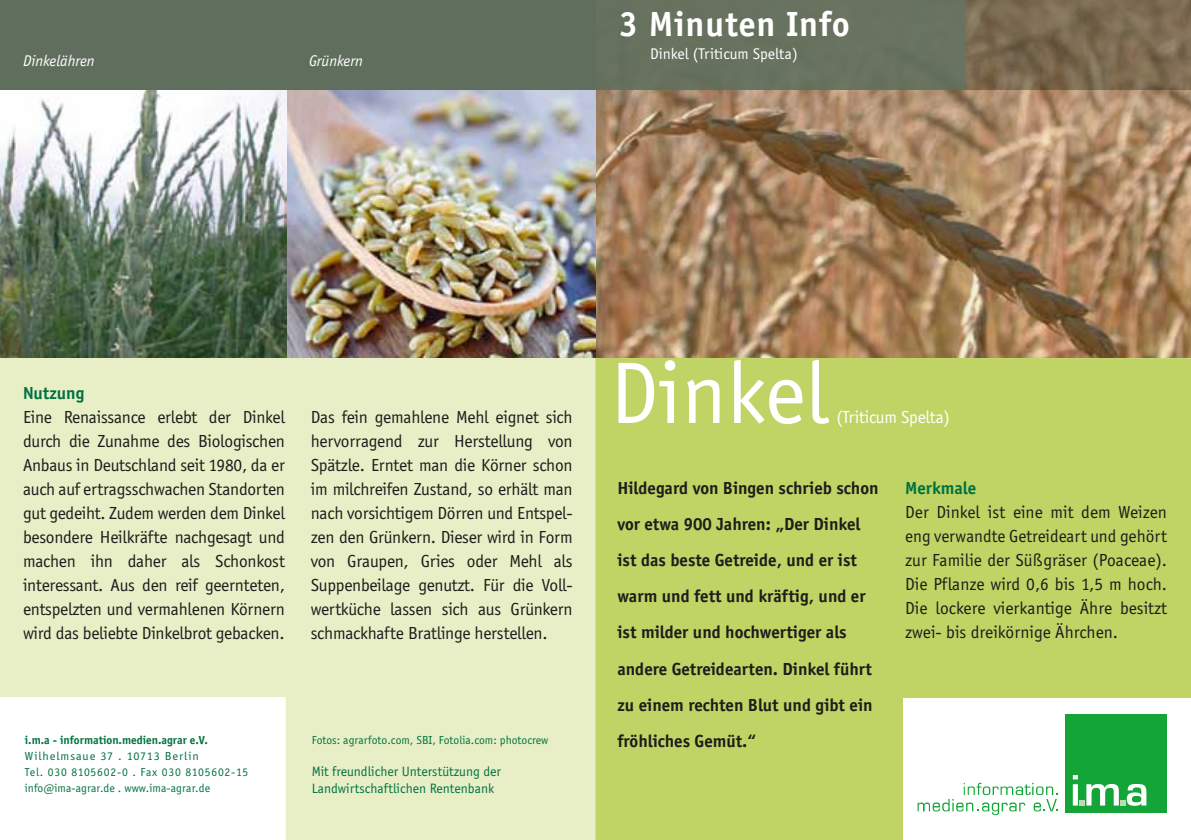
<style>
.page{position:relative;width:1191px;height:840px;background:#fff}
.page>*{position:absolute;margin:0;border:0;box-sizing:border-box;transform-origin:0 0}
.t1{font:90px "Officina San Itc T";color:#fff}
.t2{font:700 36px "Officina San Itc T";letter-spacing:.025em;color:#fff}
.t3{font:18px/24px "Officina San Itc T";letter-spacing:-.015em;color:#1d1d1b}
.t4{font:700 18px/36px "Officina San Itc T";color:#1d1d1b}
.t5{font:18px "Officina San Itc T";letter-spacing:-.015em;color:#fff}
.t6{font:16px "Officina San Itc T";color:#fff}
.t7{font:italic 16px "Officina San Itc T";color:#fff}
.t8{font:14px/16px "Officina San Itc T";color:#00723f}
.t9{font:12px/16px "Officina San Itc T";letter-spacing:.06em;color:#00723f;scale:1.05 1}
.t10{font:12px "Officina San Itc T";letter-spacing:.01em;color:#00723f}
.s1{font-weight:700;color:#00723f}
.s2{font-weight:700}
</style>
<div class="page">
<svg style="left:0;top:90px;width:1191px;height:268px"></svg>
<div style="left:0;top:358px;width:1191px;height:481px;background:#e8efc7"></div>
<div style="left:595px;top:358px;width:596px;height:481px;background:#bfd464"></div>
<div style="left:595px;top:0;width:370px;height:90px;background:#67725f"></div>
<div style="left:0;top:0;width:595px;height:90px;background:#606f5d"></div>
<svg style="left:965px;top:0;width:226px;height:90px;fill:#7b6a51"></svg>
<img style="left:286px;top:90px;width:309px;height:267px">
<img style="left:0;top:90px;width:286px;height:267px">
<div style="left:904px;top:697px;width:287px;height:142px;background:#fff"></div>
<div style="left:0;top:697px;width:286px;height:142px;background:#fff"></div>
<div style="left:1065px;top:713px;width:101px;height:99px;background:#13a538"></div>
<svg style="left:1072px;top:775px;width:74px;height:30px"></svg>
<svg style="left:917px;top:782px;width:141px;height:32px"></svg>
<p class="t7" style="left:23px;top:52px;width:73px">Dinkelähren</p>
<p class="t7" style="left:309px;top:52px;width:55px">Grünkern</p>
<p class="t2" style="left:619px;top:3px;width:232px">3 Minuten Info</p>
<p class="t6" style="left:650px;top:44px;width:149px">Dinkel (Triticum Spelta)</p>
<p class="t3" style="left:23px;top:381px;width:263px"><span class="s1">Nutzung<br></span>Eine Renaissance erlebt der Dinkel durch die Zunahme des Biologischen Anbaus in Deutschland seit 1980, da er auch auf ertragsschwachen Standorten gut gedeiht. Zudem werden dem Dinkel besondere Heilkräfte nachgesagt und machen ihn daher als Schonkost interessant. Aus den reif geernteten, entspelzten und vermahlenen Körnern wird das beliebte Dinkelbrot gebacken.</p>
<p class="t3" style="left:311px;top:405px;width:263px;text-align:justify">Das fein gemahlene Mehl eignet sich hervorragend zur Herstellung von Spätzle. Erntet man die Körner schon im milchreifen Zustand, so erhält man nach vorsichtigem Dörren und Entspel&shy;zen den Grünkern. Dieser wird in Form von Graupen, Gries oder Mehl als Suppenbeilage genutzt. Für die Voll&shy;wertküche lassen sich aus Grünkern schmackhafte Bratlinge herstellen.</p>
<p class="t9" style="left:25px;top:732px;width:214px"><span class="s2">i.m.a - information.medien.agrar e.V.<br></span>Wilhelmsaue 37 . 10713 Berlin<br>Tel. 030 8105602-0 . Fax 030 8105602-15 info@ima-agrar.de . www.ima-agrar.de</p>
<p class="t10" style="left:312px;top:733px;width:238px">Fotos: agrarfoto.com, SBI, Fotolia.com: photocrew</p>
<p class="t8" style="left:312px;top:763px;width:191px">Mit freundlicher Unterstützung der<br>Landwirtschaftlichen Rentenbank</p>
<p class="t1" style="left:610px;top:343px;width:219px">Dinkel</p>
<p class="t5" style="left:836px;top:407px;width:115px">(Triticum Spelta)</p>
<p class="t4" style="left:617px;top:470px;width:263px">Hildegard von Bingen schrieb schon vor etwa 900 Jahren: „Der Dinkel ist das beste Getreide, und er ist warm und fett und kräftig, und er ist milder und hochwertiger als andere Getreidearten. Dinkel führt zu einem rechten Blut und gibt ein fröhliches Gemüt.“</p>
<p class="t3" style="left:905px;top:476px;width:263px"><span class="s1">Merkmale<br></span>Der Dinkel ist eine mit dem Weizen eng verwandte Getreideart und gehört zur Familie der Süßgräser (Poaceae).<br>Die Pflanze wird 0,6 bis 1,5 m hoch.<br>Die lockere vierkantige Ähre besitzt zwei- bis dreikörnige Ährchen.</p>
</div>
